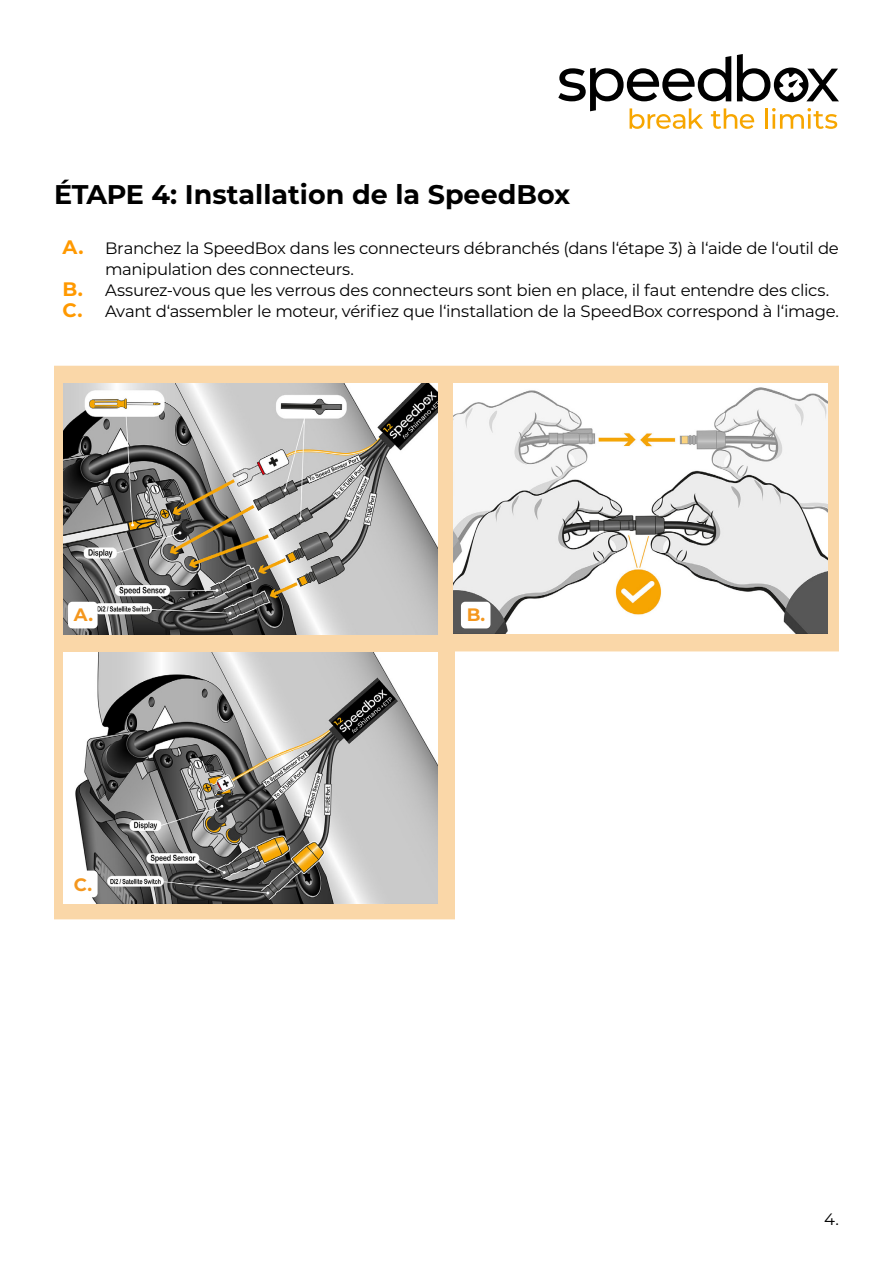
<style>
.page{position:relative;width:893px;height:1263px;background:#fff}
.page>*{position:absolute;margin:0;border:0;box-sizing:border-box;transform-origin:0 0}
.t1{font:700 27px "Montserrat";color:#000}
.t2{font:700 18px "Montserrat";color:#f4971e}
.t3{font:16.5px/21px "Montserrat";letter-spacing:-.02em;color:#000}
.s1{font-weight:700;font-size:19.5px;color:#f90}
</style>
<div class="page">
<svg style="left:558px;top:54px;width:281px;height:75px"></svg>
<svg style="left:54px;top:366px;width:785px;height:553px"></svg>
<img style="left:64px;top:384px;width:374px;height:250px">
<img style="left:454px;top:383px;width:374px;height:251px">
<img style="left:64px;top:652px;width:374px;height:251px">
<div style="left:461px;top:602px;width:29px;height:26px;background:#fff;border-radius:4px"></div>
<div style="left:68px;top:602px;width:30px;height:26px;background:#fff;border-radius:4px"></div>
<div style="left:68px;top:870px;width:30px;height:27px;background:#fff;border-radius:4px"></div>
<p class="t1" style="left:54px;top:175px;width:518px">ÉTAPE 4: Installation de la SpeedBox</p>
<p class="t3" style="left:105px;top:237px;width:735px;text-indent:-43px"><span class="s1">A.</span> Branchez la SpeedBox dans les connecteurs débranchés (dans l‘étape 3) à l‘aide de l‘outil de manipulation des connecteurs.</p>
<p class="t3" style="left:63px;top:279px;width:768px"><span class="s1">B.</span> Assurez-vous que les verrous des connecteurs sont bien en place, il faut entendre des clics.</p>
<p class="t3" style="left:63px;top:300px;width:778px"><span class="s1">C.</span> Avant d‘assembler le moteur, vérifiez que l‘installation de la SpeedBox correspond à l‘image.</p>
<p class="t2" style="left:74px;top:602px;width:21px">A.</p>
<p class="t2" style="left:74px;top:871px;width:20px">C.</p>
<p class="t2" style="left:467px;top:602px;width:20px">B.</p>
<p class="t3" style="left:824px;top:1208px;width:16px">4.</p>
</div>
